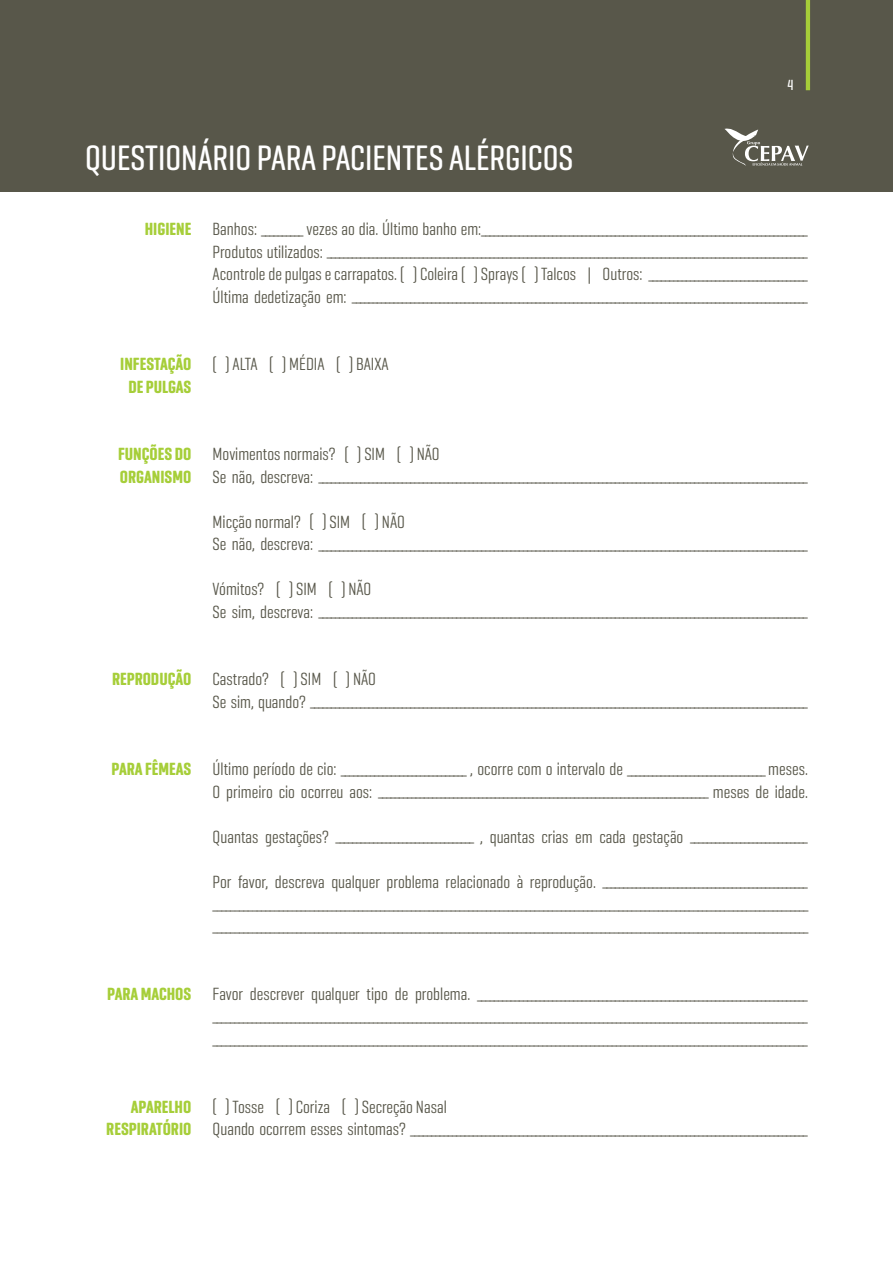
<style>
.page{position:relative;width:893px;height:1263px;background:#fff}
.page>*{position:absolute;margin:0;border:0;box-sizing:border-box;transform-origin:0 0}
.t1{font:500 36px "Geogrotesque Comp";color:#fff}
.t2{font:18px/21px "Geogrotesque Comp";color:#58574a}
.t3{font:700 18px/22.5px "Geogrotesque Comp";color:#a6ce39;text-align:center}
.t4{font:500 15px "Geogrotesque Comp";color:#fff}
</style>
<div class="page">
<div style="left:0;top:0;width:893px;height:191px;background:#58574a"></div>
<hr style="left:806px;top:0;width:4px;height:90px;background:#a6ce39">
<svg style="left:725px;top:129px;width:84px;height:37px"></svg>
<h1 class="t1" style="left:85px;top:135px;width:490px">QUESTIONÁRIO PARA PACIENTES ALÉRGICOS</h1>
<p class="t4" style="left:788px;top:76px;width:8px">4</p>
<p class="t3" style="left:145px;top:218px;width:48px">HIGIENE</p>
<p class="t2" style="left:213px;top:215px;width:597px;line-height:23.2px;text-align:justify">Banhos: __________ vezes ao dia. Último banho em:______________________________________________________________________________ Produtos utilizados: ___________________________________________________________________________________________________________________ Acontrole de pulgas e carrapatos. ( ) Coleira ( ) Sprays ( ) Talcos | Outros: ______________________________________</p>
<p class="t2" style="left:213px;top:284px;width:597px">Última dedetização em: _____________________________________________________________________________________________________________</p>
<p class="t3" style="left:120px;top:353px;width:73px">INFESTAÇÃO<br>DE PULGAS</p>
<p class="t2" style="left:213px;top:353px;width:178px">( ) ALTA ( ) MÉDIA ( ) BAIXA</p>
<p class="t3" style="left:118px;top:443px;width:75px;text-align:left">FUNÇÕES DO<br>ORGANISMO</p>
<p class="t2" style="left:213px;top:443px;width:597px">Movimentos normais? ( ) SIM ( ) NÃO<br>Se não, descreva: _____________________________________________________________________________________________________________________</p>
<p class="t2" style="left:213px;top:510px;width:597px">Micção normal? ( ) SIM ( ) NÃO<br>Se não, descreva: _____________________________________________________________________________________________________________________</p>
<p class="t2" style="left:213px;top:578px;width:597px">Vómitos? ( ) SIM ( ) NÃO<br>Se sim, descreva: _____________________________________________________________________________________________________________________</p>
<p class="t3" style="left:112px;top:668px;width:81px">REPRODUÇÃO</p>
<p class="t2" style="left:213px;top:668px;width:597px">Castrado? ( ) SIM ( ) NÃO<br>Se sim, quando? _______________________________________________________________________________________________________________________</p>
<p class="t3" style="left:112px;top:758px;width:81px">PARA FÊMEAS</p>
<p class="t2" style="left:213px;top:756px;width:597px;line-height:22.5px">Último período de cio: ______________________________ , ocorre com o intervalo de _________________________________ meses.<br>O primeiro cio ocorreu aos: _______________________________________________________________________________ meses de idade.</p>
<p class="t2" style="left:213px;top:824px;width:597px">Quantas gestações? _________________________________ , quantas crias em cada gestação ____________________________</p>
<p class="t2" style="left:213px;top:870px;width:598px;line-height:21.8px;text-align:justify">Por favor, descreva qualquer problema relacionado à reprodução. _________________________________________________ _______________________________________________________________________________________________________________________________________ _______________________________________________________________________________________________________________________________________</p>
<p class="t3" style="left:107px;top:983px;width:86px">PARA MACHOS</p>
<p class="t2" style="left:213px;top:981px;width:597px;line-height:22.5px;text-align:justify">Favor descrever qualquer tipo de problema. _______________________________________________________________________________ _________________________________________________________________________________________________________________________________________ _________________________________________________________________________________________________________________________________________</p>
<p class="t3" style="left:106px;top:1095px;width:87px;text-align:right">APARELHO<br>RESPIRATÓRIO</p>
<p class="t2" style="left:213px;top:1095px;width:597px">( ) Tosse ( ) Coriza ( ) Secreção Nasal<br>Quando ocorrem esses sintomas? _______________________________________________________________________________________________</p>
</div>
